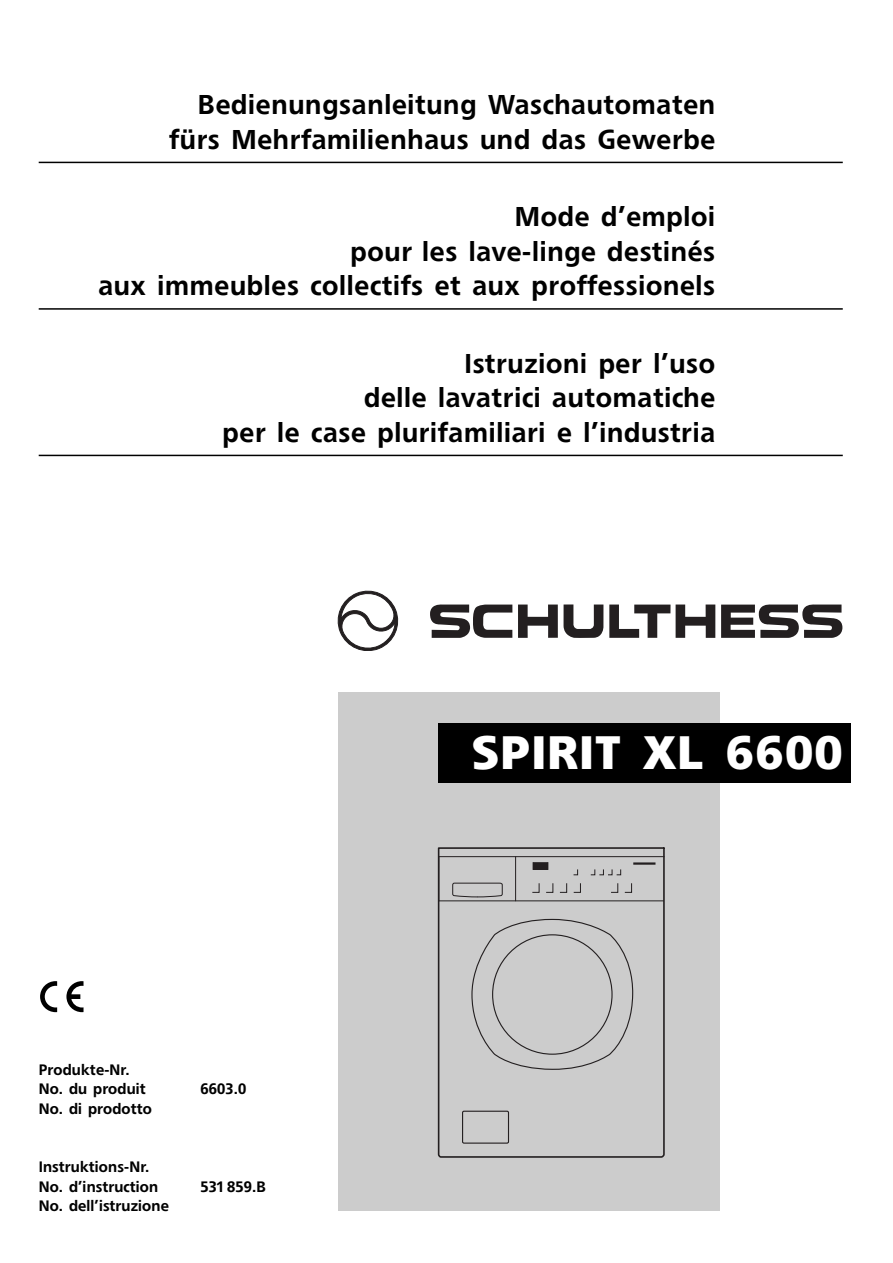
<style>
.page{position:relative;width:893px;height:1263px;background:#fff}
.page>*{position:absolute;margin:0;border:0;box-sizing:border-box;transform-origin:0 0}
.t1{font:700 46.5px "Freeborn SB";letter-spacing:.04em;color:#fff}
.t2{font:500 27px/34.5px "Freeborn SB";letter-spacing:.025em;color:#000;text-align:right}
.t3{font:500 15px/19.5px "Freeborn SB";letter-spacing:.01em;color:#000}
</style>
<div class="page">
<div style="left:338px;top:692px;width:382px;height:519px;background:#ccc"></div>
<svg style="left:438px;top:847px;width:226px;height:311px"></svg>
<hr style="left:439px;top:901px;width:225px;height:1px;background:#231f20">
<hr style="left:438px;top:856px;width:226px;height:1px;background:#231f20">
<hr style="left:438px;top:857px;width:1px;height:44px;background:#231f20">
<svg style="left:452px;top:882px;width:51px;height:16px"></svg>
<svg style="left:531px;top:869px;width:101px;height:24px"></svg>
<div style="left:533px;top:863px;width:15px;height:6px;background:#231f20"></div>
<div style="left:533px;top:862px;width:15px;height:8px;border:1px solid #231f20"></div>
<svg style="left:471px;top:918px;width:162px;height:153px"></svg>
<hr style="left:633px;top:862px;width:22px;height:3px;background:#231f20">
<div style="left:462px;top:1111px;width:47px;height:33px;border:1px solid #231f20"></div>
<hr style="left:515px;top:857px;width:1px;height:44px;background:#231f20">
<div style="left:438px;top:723px;width:413px;height:59px;background:#000"></div>
<svg style="left:338px;top:591px;width:61px;height:60px"></svg>
<svg style="left:430px;top:604px;width:82px;height:34px"></svg>
<svg style="left:518px;top:604px;width:85px;height:34px"></svg>
<svg style="left:721px;top:604px;width:121px;height:34px"></svg>
<svg style="left:609px;top:605px;width:106px;height:33px"></svg>
<svg style="left:40px;top:981px;width:17px;height:31px"></svg>
<svg style="left:66px;top:981px;width:17px;height:31px"></svg>
<hr style="left:39px;top:162px;width:803px;height:1px;background:#000">
<hr style="left:39px;top:308px;width:803px;height:2px;background:#000">
<hr style="left:39px;top:455px;width:803px;height:1px;background:#000">
<p class="t2" style="left:169px;top:89px;width:547px">Bedienungsanleitung Waschautomaten fürs Mehrfamilienhaus und das Gewerbe</p>
<p class="t2" style="left:98px;top:201px;width:618px">Mode d’emploi<br>pour les lave-linge destinés<br>aux immeubles collectifs et aux proffessionels</p>
<p class="t2" style="left:222px;top:347px;width:494px">Istruzioni per l’uso<br>delle lavatrici automatiche<br>per le case plurifamiliari e l’industria</p>
<p class="t3" style="left:39px;top:1060px;width:108px">Produkte-Nr.<br>No. du produit</p>
<p class="t3" style="left:39px;top:1099px;width:115px">No. di prodotto</p>
<p class="t3" style="left:39px;top:1158px;width:121px">Instruktions-Nr.<br>No. d’instruction</p>
<p class="t3" style="left:39px;top:1197px;width:132px">No. dell’istruzione</p>
<p class="t3" style="left:200px;top:1080px;width:47px">6603.0</p>
<p class="t3" style="left:200px;top:1177px;width:67px">531 859.B</p>
<h1 class="t1" style="left:472px;top:729px;width:372px">SPIRIT XL 6600</h1>
</div>
